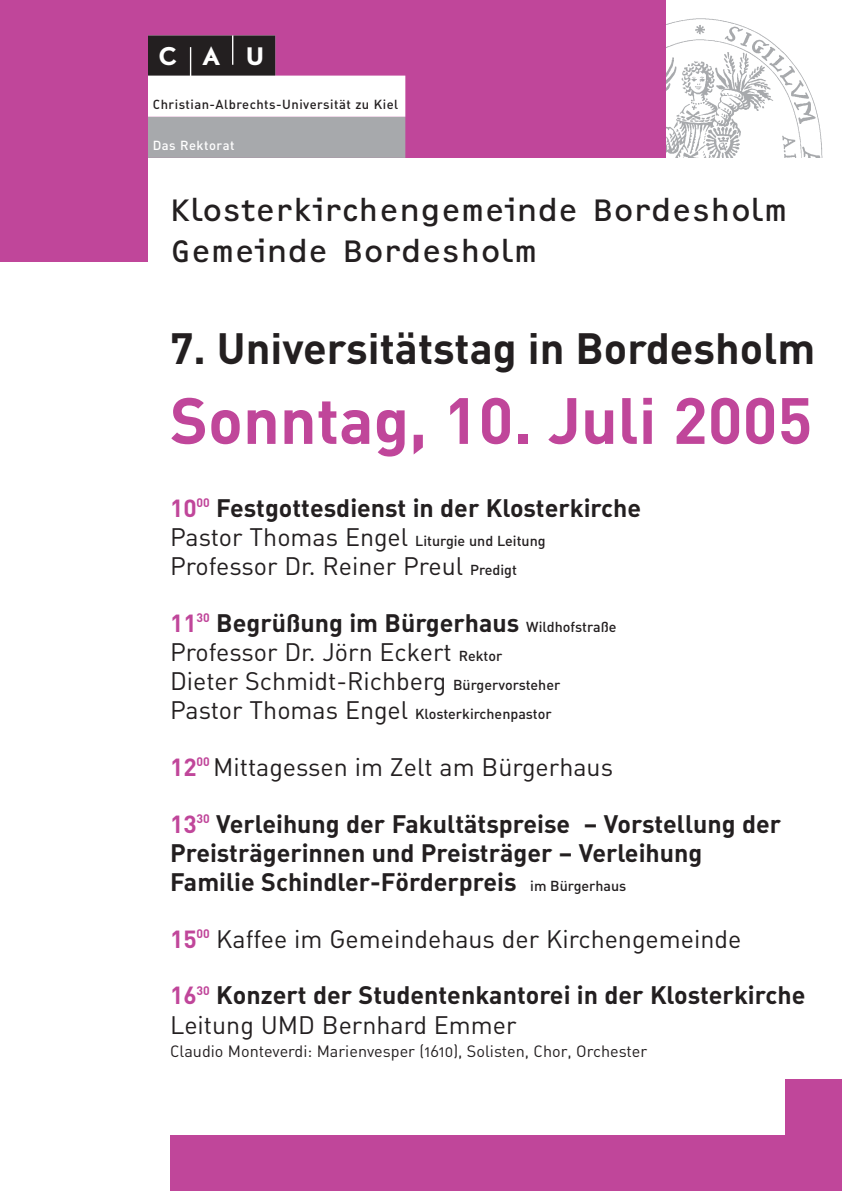
<style>
.page{position:relative;width:842px;height:1191px;background:#fff}
.page>*{position:absolute;margin:0;border:0;box-sizing:border-box;transform-origin:0 0}
.t1{font:700 64.3px "DIN";color:#c0469a}
.t2{font:700 43.2px "DIN";color:#231f20}
.t3{font:32.2px/41.3px "OCRF";color:#231f20}
.t4{font:25px/29.2px "DIN Bold Alternate";color:#231f20}
.t5{font:25px/29.2px "DIN Regular Alternate";color:#231f20}
.t6{font:700 22.9px "DTL Nobel T";color:#fff}
.t7{font:16.2px "DIN Regular Alternate";color:#231f20}
.t8{font:14.3px "DIN Medium Alternate";color:#231f20}
.t9{font:13px "DIN Medium Alternate";letter-spacing:.035em;color:#231f20}
.t10{font:13px "DIN Medium Alternate";letter-spacing:.035em;color:#fff}
.s1{font-family:"DIN";font-weight:700;font-size:24.5px;color:#c0469a}
.s2{font-family:"DIN Regular Alternate";font-size:25px}
.s3{font-family:"DIN Medium Alternate";font-size:14.3px}
</style>
<div class="page">
<img style="left:666px;top:18px;width:157px;height:140px">
<div style="left:147px;top:0;width:519px;height:158px;background:#c0469a"></div>
<div style="left:148px;top:36px;width:127px;height:40px;background:#231f20"></div>
<div style="left:147px;top:35px;width:128px;height:42px;border:1px solid #231f20"></div>
<svg style="left:190px;top:47px;width:1px;height:29px"></svg>
<hr style="left:232px;top:35px;width:1px;height:30px;background:#fff">
<div style="left:148px;top:117px;width:257px;height:40px;background:#a7a9ac"></div>
<div style="left:147px;top:117px;width:258px;height:41px;border:1px solid #a7a9ac"></div>
<div style="left:170px;top:1136px;width:672px;height:55px;background:#c0469a"></div>
<div style="left:148px;top:76px;width:257px;height:40px;background:#fff"></div>
<div style="left:147px;top:76px;width:258px;height:41px;border:1px solid #fff"></div>
<div style="left:0;top:0;width:147px;height:262px;background:#c0469a"></div>
<div style="left:785px;top:1079px;width:57px;height:112px;background:#c0469a"></div>
<p class="t6" style="left:159px;top:47px;width:108px">C A U</p>
<p class="t9" style="left:153px;top:99px;width:247px">Christian-Albrechts-Universität zu Kiel</p>
<p class="t10" style="left:153px;top:140px;width:83px">Das Rektorat</p>
<p class="t3" style="left:170px;top:192px;width:619px">Klosterkirchengemeinde Bordesholm<br>Gemeinde Bordesholm</p>
<h2 class="t2" style="left:170px;top:333px;width:647px">7. Universitätstag in Bordesholm</h2>
<h1 class="t1" style="left:170px;top:398px;width:644px">Sonntag, 10. Juli 2005</h1>
<p class="t4" style="left:170px;top:496px;width:473px"><span class="s1">10</span><sup>00</sup> Festgottesdienst in der Klosterkirche</p>
<p class="t8" style="left:170px;top:536px;width:377px"><span class="s2">Pastor Thomas Engel</span> Liturgie und Leitung</p>
<p class="t5" style="left:170px;top:554px;width:348px">Professor Dr. Reiner Preul <span class="s3">Predigt</span></p>
<p class="t4" style="left:170px;top:611px;width:448px"><span class="s1">11</span><sup>30</sup> Begrüßung im Bürgerhaus <span class="s3">Wildhofstraße</span></p>
<p class="t5" style="left:170px;top:640px;width:392px">Professor Dr. Jörn Eckert <span class="s3">Rektor<br></span>Dieter Schmidt-Richberg <span class="s3">Bürgervorsteher</span></p>
<p class="t8" style="left:170px;top:709px;width:383px"><span class="s2">Pastor Thomas Engel</span> Klosterkirchenpastor</p>
<p class="t5" style="left:170px;top:755px;width:445px"><span class="s1">12</span><sup>00</sup> Mittagessen im Zelt am Bürgerhaus</p>
<p class="t4" style="left:170px;top:812px;width:613px"><span class="s1">13</span><sup>30</sup> Verleihung der Fakultätspreise – Vorstellung der<br>Preisträgerinnen und Preisträger – Verleihung<br>Familie Schindler-Förderpreis <span class="s3">im Bürgerhaus</span></p>
<p class="t5" style="left:170px;top:927px;width:573px"><span class="s1">15</span><sup>00</sup> Kaffee im Gemeindehaus der Kirchengemeinde</p>
<p class="t4" style="left:170px;top:983px;width:637px"><span class="s1">16</span><sup>30</sup> Konzert der Studentenkantorei in der Klosterkirche</p>
<p class="t5" style="left:170px;top:1013px;width:348px">Leitung UMD Bernhard Emmer</p>
<p class="t7" style="left:170px;top:1046px;width:479px">Claudio Monteverdi: Marienvesper (1610), Solisten, Chor, Orchester</p>
</div>
